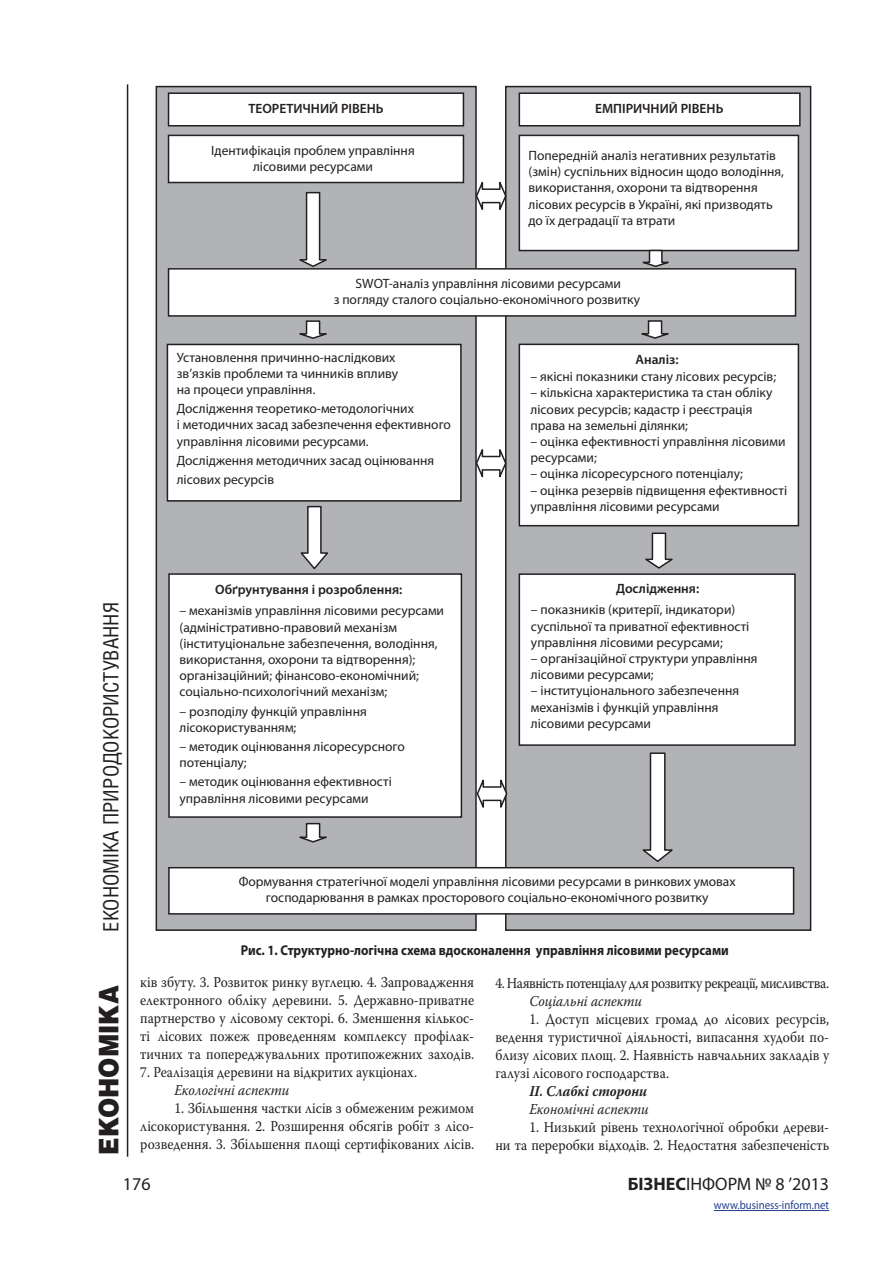
<style>
.page{position:relative;width:893px;height:1263px;background:#fff}
.page>*{position:absolute;margin:0;border:0;box-sizing:border-box;transform-origin:0 0}
.t1{font:900 27px "Helios";color:#231f20;scale:.9 1}
.t2{font:21px "Helios Cond";color:#231f20}
.t3{font:18px "Myriad Pro";color:#231f20}
.Osnova{font:15px/18px "Warnock Pro";color:#231f20;text-align:justify;scale:.9 1}
.Osnova-2{font:15px "Warnock Pro";letter-spacing:-.035em;color:#231f20;scale:.9 1}
.Osnova-3{font:italic 15px "Warnock Pro";color:#231f20;scale:.9 1}
.Osnova-4{font:italic 700 15px "Warnock Pro";color:#231f20;scale:.9 1}
.Title_table{font:700 14.25px "Myriad Pro";color:#231f20;scale:.9 1}
.t4{font:13.5px/16.2px "Myriad Pro";color:#231f20}
.t5{font:600 13.5px "Myriad Pro";color:#231f20}
.t6{font:12px "Myriad Pro";color:#253f8e;scale:.9 1}
.s1{font-weight:700}
</style>
<div class="page">
<hr style="left:127px;top:84px;width:1px;height:1073px;background:#231f20">
<hr style="left:714px;top:1210px;width:115px;height:1px;background:#253f8e">
<div style="left:506px;top:87px;width:305px;height:844px;background:#b2b3b7"></div>
<div style="left:505px;top:86px;width:306px;height:845px;border:2px solid #231f20"></div>
<div style="left:156px;top:87px;width:320px;height:844px;background:#b2b3b7"></div>
<div style="left:156px;top:86px;width:321px;height:845px;border:2px solid #231f20"></div>
<div style="left:169px;top:93px;width:294px;height:33px;background:#fff"></div>
<div style="left:168px;top:92px;width:296px;height:34px;border:2px solid #231f20"></div>
<div style="left:519px;top:93px;width:281px;height:33px;background:#fff"></div>
<div style="left:519px;top:92px;width:282px;height:34px;border:2px solid #231f20"></div>
<div style="left:169px;top:135px;width:294px;height:47px;background:#fff"></div>
<div style="left:168px;top:135px;width:296px;height:48px;border:2px solid #231f20"></div>
<div style="left:519px;top:135px;width:279px;height:116px;background:#fff"></div>
<div style="left:519px;top:135px;width:280px;height:116px;border:2px solid #231f20"></div>
<div style="left:519px;top:344px;width:279px;height:182px;background:#fff"></div>
<div style="left:519px;top:344px;width:280px;height:182px;border:2px solid #231f20"></div>
<div style="left:169px;top:574px;width:292px;height:242px;background:#fff"></div>
<div style="left:168px;top:573px;width:294px;height:245px;border:2px solid #231f20"></div>
<div style="left:167px;top:344px;width:294px;height:156px;background:#fff"></div>
<div style="left:167px;top:344px;width:295px;height:158px;border:2px solid #231f20"></div>
<div style="left:169px;top:269px;width:626px;height:47px;background:#fff"></div>
<div style="left:168px;top:268px;width:628px;height:49px;border:2px solid #231f20"></div>
<div style="left:519px;top:574px;width:276px;height:171px;background:#fff"></div>
<div style="left:519px;top:573px;width:277px;height:173px;border:2px solid #231f20"></div>
<div style="left:169px;top:868px;width:624px;height:46px;background:#fff"></div>
<div style="left:168px;top:867px;width:626px;height:47px;border:2px solid #231f20"></div>
<svg style="left:475px;top:175px;width:33px;height:41px"></svg>
<svg style="left:476px;top:773px;width:32px;height:41px"></svg>
<svg style="left:475px;top:443px;width:33px;height:41px"></svg>
<svg style="left:299px;top:191px;width:28px;height:76px"></svg>
<svg style="left:641px;top:249px;width:37px;height:18px"></svg>
<svg style="left:300px;top:505px;width:28px;height:65px"></svg>
<svg style="left:642px;top:752px;width:31px;height:110px"></svg>
<svg style="left:299px;top:822px;width:28px;height:21px"></svg>
<svg style="left:299px;top:320px;width:28px;height:19px"></svg>
<svg style="left:641px;top:320px;width:28px;height:19px"></svg>
<svg style="left:645px;top:532px;width:28px;height:37px"></svg>
<p class="t5" style="left:248px;top:100px;width:137px">ТЕОРЕТИЧНИЙ РІВЕНЬ</p>
<p class="t5" style="left:595px;top:100px;width:130px">ЕМПІРИЧНИЙ РІВЕНЬ</p>
<p class="t4" style="left:211px;top:142px;width:205px;text-align:center">Ідентифікація проблем управління лісовими ресурсами</p>
<p class="t4" style="left:528px;top:147px;width:257px">Попередній аналіз негативних результатів (змін) суспільних відносин щодо володіння, використання, охорони та відтворення лісових ресурсів в Україні, які призводять до їх деградації та втрати</p>
<p class="t4" style="left:334px;top:275px;width:308px;text-align:center">SWOT-аналіз управління лісовими ресурсами<br>з погляду сталого соціально-економічного розвитку</p>
<p class="t4" style="left:177px;top:349px;width:223px">Установлення причинно-наслідкових зв’язків проблеми та чинників впливу на процеси управління.</p>
<p class="t4" style="left:177px;top:400px;width:276px">Дослідження теоретико-методологічних<br>і методичних засад забезпечення ефективного управління лісовими ресурсами.</p>
<p class="t4" style="left:177px;top:450px;width:259px;line-height:19.2px">Дослідження методичних засад оцінювання лісових ресурсів</p>
<p class="t5" style="left:635px;top:351px;width:45px">Аналіз:</p>
<p class="t4" style="left:531px;top:368px;width:247px">– якісні показники стану лісових ресурсів;</p>
<p class="t4" style="left:531px;top:384px;width:243px">– кількісна характеристика та стан обліку лісових ресурсів; кадастр і реєстрація права на земельні ділянки;</p>
<p class="t4" style="left:531px;top:433px;width:256px">– оцінка ефективності управління лісовими ресурсами;</p>
<p class="t4" style="left:531px;top:465px;width:214px">– оцінка лісоресурсного потенціалу;</p>
<p class="t4" style="left:531px;top:482px;width:258px">– оцінка резервів підвищення ефективності управління лісовими ресурсами</p>
<h2 class="t2" style="left:98px;top:931px;width:331px;rotate:-90deg">економіка природокористування</h2>
<h1 class="t1" style="left:92px;top:1154px;width:189px;rotate:-90deg">ЕКОНОМІКА</h1>
<p class="t5" style="left:215px;top:581px;width:189px">Обґрунтування і розроблення:</p>
<p class="t4" style="left:180px;top:602px;width:266px">– механізмів управління лісовими ресурсами (адміністративно-правовий механізм (інституціональне забезпечення, володіння, використання, охорони та відтворення); організаційний; фінансово-економічний; соціально-психологічний механізм;</p>
<p class="t4" style="left:180px;top:703px;width:189px">– розподілу функцій управління лісокористуванням;</p>
<p class="t4" style="left:180px;top:738px;width:227px">– методик оцінювання лісоресурсного потенціалу;</p>
<p class="t4" style="left:180px;top:773px;width:214px">– методик оцінювання ефективності управління лісовими ресурсами</p>
<p class="t5" style="left:616px;top:580px;width:85px">Дослідження:</p>
<p class="t4" style="left:531px;top:601px;width:220px">– показників (критерії, індикатори) суспільної та приватної ефективності управління лісовими ресурсами;</p>
<p class="t4" style="left:531px;top:650px;width:228px">– організаційної структури управління лісовими ресурсами;</p>
<p class="t4" style="left:531px;top:682px;width:210px">– інституціонального забезпечення механізмів і функцій управління лісовими ресурсами</p>
<p class="t4" style="left:239px;top:873px;width:499px;text-align:center">Формування стратегічної моделі управління лісовими ресурсами в ринкових умовах господарювання в рамках просторового соціально-економічного розвитку</p>
<p class="Title_table" style="left:241px;top:941px;width:544px">Рис. 1. Структурно-логічна схема вдосконалення управління лісовими ресурсами</p>
<p class="Osnova" style="left:140px;top:973px;width:372px">ків збуту. 3. Розвиток ринку вуглецю. 4. Запровадження електронного обліку деревини. 5. Державно-приватне партнерство у лісовому секторі. 6. Зменшення кількос&shy;ті лісових пожеж проведенням комплексу профілак&shy;тичних та попереджувальних протипожежних заходів.</p>
<p class="Osnova" style="left:140px;top:1063px;width:309px">7. Реалізація деревини на відкритих аукціонах.</p>
<p class="Osnova-3" style="left:174px;top:1081px;width:129px">Екологічні аспекти</p>
<p class="Osnova" style="left:140px;top:1099px;width:372px;text-indent:34px">1. Збільшення частки лісів з обмеженим режимом лісокористування. 2. Розширення обсягів робіт з лісо&shy;розведення. 3. Збільшення площі сертифікованих лісів.</p>
<p class="Osnova-2" style="left:495px;top:974px;width:372px">4. Наявність потенціалу для розвитку рекреації, мисливства.</p>
<p class="Osnova-3" style="left:529px;top:992px;width:127px">Соціальні аспекти</p>
<p class="Osnova" style="left:495px;top:1010px;width:372px;text-indent:34px">1. Доступ місцевих громад до лісових ресурсів, ведення туристичної діяльності, випасання худоби по&shy;близу лісових площ. 2. Наявність навчальних закладів у галузі лісового господарства.</p>
<p class="Osnova-4" style="left:529px;top:1082px;width:132px">ІІ. Слабкі сторони</p>
<p class="Osnova-3" style="left:529px;top:1100px;width:134px">Економічні аспекти</p>
<p class="Osnova" style="left:495px;top:1118px;width:372px;text-align:right">1. Низький рівень технологічної обробки дереви-<br>ни та переробки відходів. 2. Недостатня забезпеченість</p>
<h3 class="t3" style="left:123px;top:1173px;width:29px">176</h3>
<h3 class="t3" style="left:628px;top:1173px;width:203px"><span class="s1">БІЗНЕС</span>ІНФОРМ № 8 ’2013</h3>
<p class="t6" style="left:714px;top:1198px;width:130px">www.business-inform.net</p>
</div>
